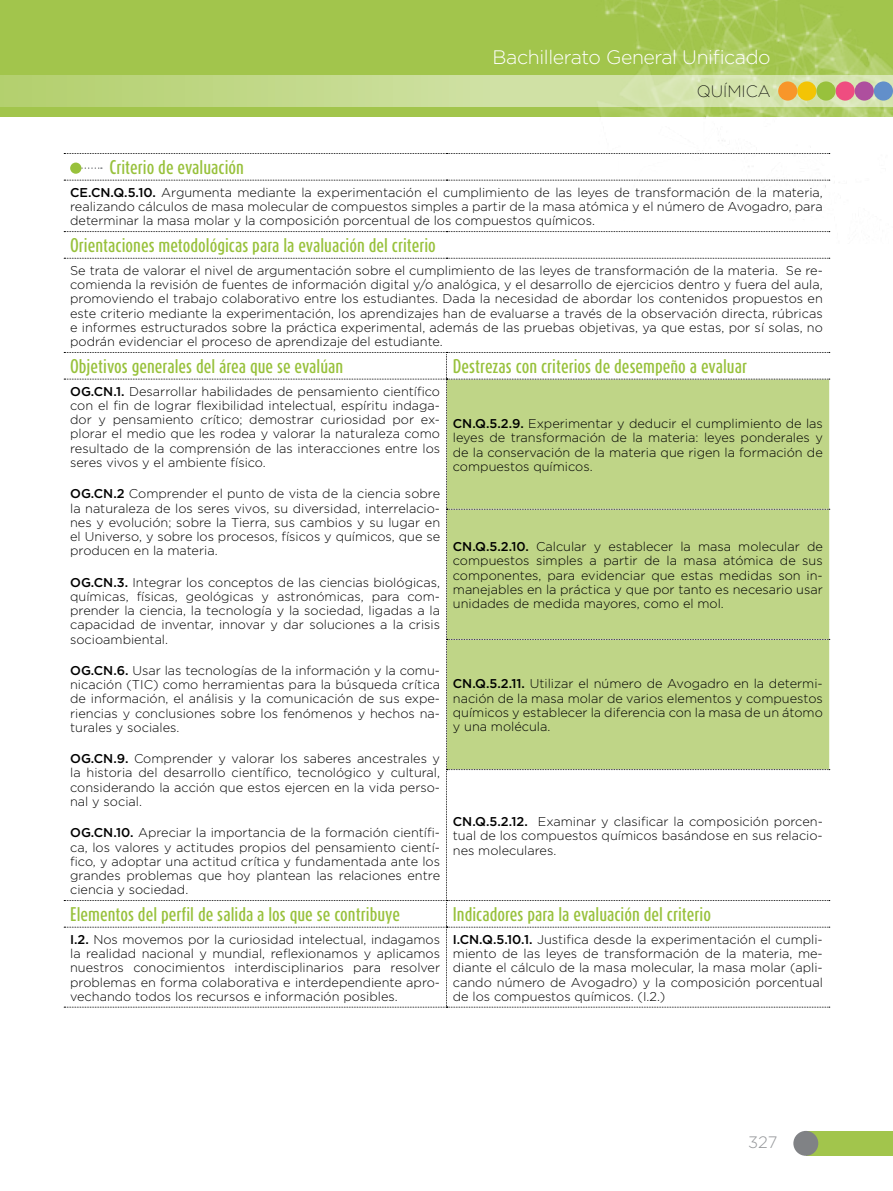
<style>
.page{position:relative;width:893px;height:1191px;background:#fff}
.page>*{position:absolute;margin:0;border:0;box-sizing:border-box;transform-origin:0 0}
.t1{font:300 19.5px "Gotham";letter-spacing:-.02em;color:#fff}
.t2{font:500 16.5px "Dax Compact";color:#98c13c}
.t3{font:200 16.5px "Gotham";color:#000}
.t4{font:300 16.5px "Gotham";color:#939598}
.t5{font:300 12.75px/14.2px "Gotham";color:#000;text-align:justify}
.s1{font-weight:500}
</style>
<div class="page">
<div style="left:0;top:0;width:893px;height:117px;background:#a2c54c"></div>
<img style="left:560px;top:0;width:333px;height:233px">
<div style="left:0;top:75px;width:893px;height:32px;background:linear-gradient(to right,#b6d172,#dde9be)"></div>
<div style="left:874px;top:81px;width:19px;height:20px;background:#628fca;border-radius:50%"></div>
<div style="left:797px;top:81px;width:19px;height:20px;background:#f3c405;border-radius:50%"></div>
<div style="left:836px;top:81px;width:19px;height:20px;background:#ef4d80;border-radius:50%"></div>
<div style="left:855px;top:81px;width:19px;height:20px;background:#ae4f9e;border-radius:50%"></div>
<div style="left:778px;top:81px;width:19px;height:20px;background:#f8962a;border-radius:50%"></div>
<div style="left:816px;top:81px;width:20px;height:20px;background:#98c13c;border-radius:50%"></div>
<div style="left:806px;top:1130px;width:87px;height:25px;background:#a2c54c"></div>
<div style="left:793px;top:1130px;width:25px;height:25px;background:#808285;border-radius:50%"></div>
<svg style="left:64px;top:153px;width:766px;height:1px"></svg>
<svg style="left:64px;top:180px;width:766px;height:1px"></svg>
<svg style="left:64px;top:231px;width:766px;height:1px"></svg>
<svg style="left:64px;top:258px;width:766px;height:1px"></svg>
<svg style="left:64px;top:352px;width:766px;height:655px"></svg>
<svg style="left:81px;top:167px;width:21px;height:2px"></svg>
<div style="left:70px;top:163px;width:11px;height:11px;background:#98c13c;border-radius:50%"></div>
<h1 class="t1" style="left:493px;top:45px;width:280px">Bachillerato General Unificado</h1>
<p class="t3" style="left:697px;top:81px;width:75px">QUÍMICA</p>
<p class="t2" style="left:109px;top:156px;width:136px">Criterio de evaluación</p>
<p class="t5" style="left:70px;top:185px;width:754px"><span class="s1">CE.CN.Q.5.10.</span> Argumenta mediante la experimentación el cumplimiento de las leyes de transformación de la materia, realizando cálculos de masa molecular de compuestos simples a partir de la masa atómica y el número de Avogadro, para determinar la masa molar y la composición porcentual de los compuestos químicos.</p>
<p class="t2" style="left:70px;top:234px;width:367px">Orientaciones metodológicas para la evaluación del criterio</p>
<p class="t5" style="left:70px;top:263px;width:754px">Se trata de valorar el nivel de argumentación sobre el cumplimiento de las leyes de transformación de la materia. Se re&shy;comienda la revisión de fuentes de información digital y/o analógica, y el desarrollo de ejercicios dentro y fuera del aula, promoviendo el trabajo colaborativo entre los estudiantes. Dada la necesidad de abordar los contenidos propuestos en este criterio mediante la experimentación, los aprendizajes han de evaluarse a través de la observación directa, rúbricas e informes estructurados sobre la práctica experimental, además de las pruebas objetivas, ya que estas, por sí solas, no podrán evidenciar el proceso de aprendizaje del estudiante.</p>
<p class="t2" style="left:70px;top:355px;width:275px">Objetivos generales del área que se evalúan</p>
<p class="t2" style="left:453px;top:355px;width:296px">Destrezas con criterios de desempeño a evaluar</p>
<p class="t5" style="left:70px;top:384px;width:371px"><span class="s1">OG.CN.1.</span> Desarrollar habilidades de pensamiento científico con el fin de lograr flexibilidad intelectual, espíritu indaga&shy;dor y pensamiento crítico; demostrar curiosidad por ex&shy;plorar el medio que les rodea y valorar la naturaleza como resultado de la comprensión de las interacciones entre los seres vivos y el ambiente físico.</p>
<p class="t5" style="left:70px;top:486px;width:371px"><span class="s1">OG.CN.2</span> Comprender el punto de vista de la ciencia sobre la naturaleza de los seres vivos, su diversidad, interrelacio&shy;nes y evolución; sobre la Tierra, sus cambios y su lugar en el Universo, y sobre los procesos, físicos y químicos, que se producen en la materia.</p>
<p class="t5" style="left:70px;top:574px;width:371px"><span class="s1">OG.CN.3.</span> Integrar los conceptos de las ciencias biológicas, químicas, físicas, geológicas y astronómicas, para com&shy;prender la ciencia, la tecnología y la sociedad, ligadas a la capacidad de inventar, innovar y dar soluciones a la crisis socioambiental.</p>
<p class="t5" style="left:70px;top:663px;width:371px"><span class="s1">OG.CN.6.</span> Usar las tecnologías de la información y la comu&shy;nicación (TIC) como herramientas para la búsqueda crítica de información, el análisis y la comunicación de sus expe&shy;riencias y conclusiones sobre los fenómenos y hechos na&shy;turales y sociales.</p>
<p class="t5" style="left:70px;top:751px;width:371px"><span class="s1">OG.CN.9.</span> Comprender y valorar los saberes ancestrales y la historia del desarrollo científico, tecnológico y cultural, considerando la acción que estos ejercen en la vida perso&shy;nal y social.</p>
<p class="t5" style="left:70px;top:825px;width:371px"><span class="s1">OG.CN.10.</span> Apreciar la importancia de la formación científi&shy;ca, los valores y actitudes propios del pensamiento cientí&shy;fico, y adoptar una actitud crítica y fundamentada ante los grandes problemas que hoy plantean las relaciones entre ciencia y sociedad.</p>
<p class="t5" style="left:453px;top:416px;width:371px"><span class="s1">CN.Q.5.2.9.</span> Experimentar y deducir el cumplimiento de las leyes de transformación de la materia: leyes ponderales y de la conservación de la materia que rigen la formación de compuestos químicos.</p>
<p class="t5" style="left:453px;top:539px;width:371px"><span class="s1">CN.Q.5.2.10.</span> Calcular y establecer la masa molecular de compuestos simples a partir de la masa atómica de sus componentes, para evidenciar que estas medidas son in&shy;manejables en la práctica y que por tanto es necesario usar unidades de medida mayores, como el mol.</p>
<p class="t5" style="left:453px;top:676px;width:371px"><span class="s1">CN.Q.5.2.11.</span> Utilizar el número de Avogadro en la determi&shy;nación de la masa molar de varios elementos y compuestos químicos y establecer la diferencia con la masa de un átomo y una molécula.</p>
<p class="t5" style="left:453px;top:814px;width:371px"><span class="s1">CN.Q.5.2.12.</span> Examinar y clasificar la composición porcen&shy;tual de los compuestos químicos basándose en sus relacio&shy;nes moleculares.</p>
<p class="t2" style="left:70px;top:903px;width:331px">Elementos del perfil de salida a los que se contribuye</p>
<p class="t2" style="left:453px;top:903px;width:260px">Indicadores para la evaluación del criterio</p>
<p class="t5" style="left:70px;top:931px;width:371px"><span class="s1">I.2.</span> Nos movemos por la curiosidad intelectual, indagamos la realidad nacional y mundial, reflexionamos y aplicamos nuestros conocimientos interdisciplinarios para resolver problemas en forma colaborativa e interdependiente apro&shy;vechando todos los recursos e información posibles.</p>
<p class="t5" style="left:453px;top:931px;width:371px"><span class="s1">I.CN.Q.5.10.1.</span> Justifica desde la experimentación el cumpli&shy;miento de las leyes de transformación de la materia, me&shy;diante el cálculo de la masa molecular, la masa molar (apli&shy;cando número de Avogadro) y la composición porcentual de los compuestos químicos. (I.2.)</p>
<p class="t4" style="left:748px;top:1132px;width:31px">327</p>
</div>
